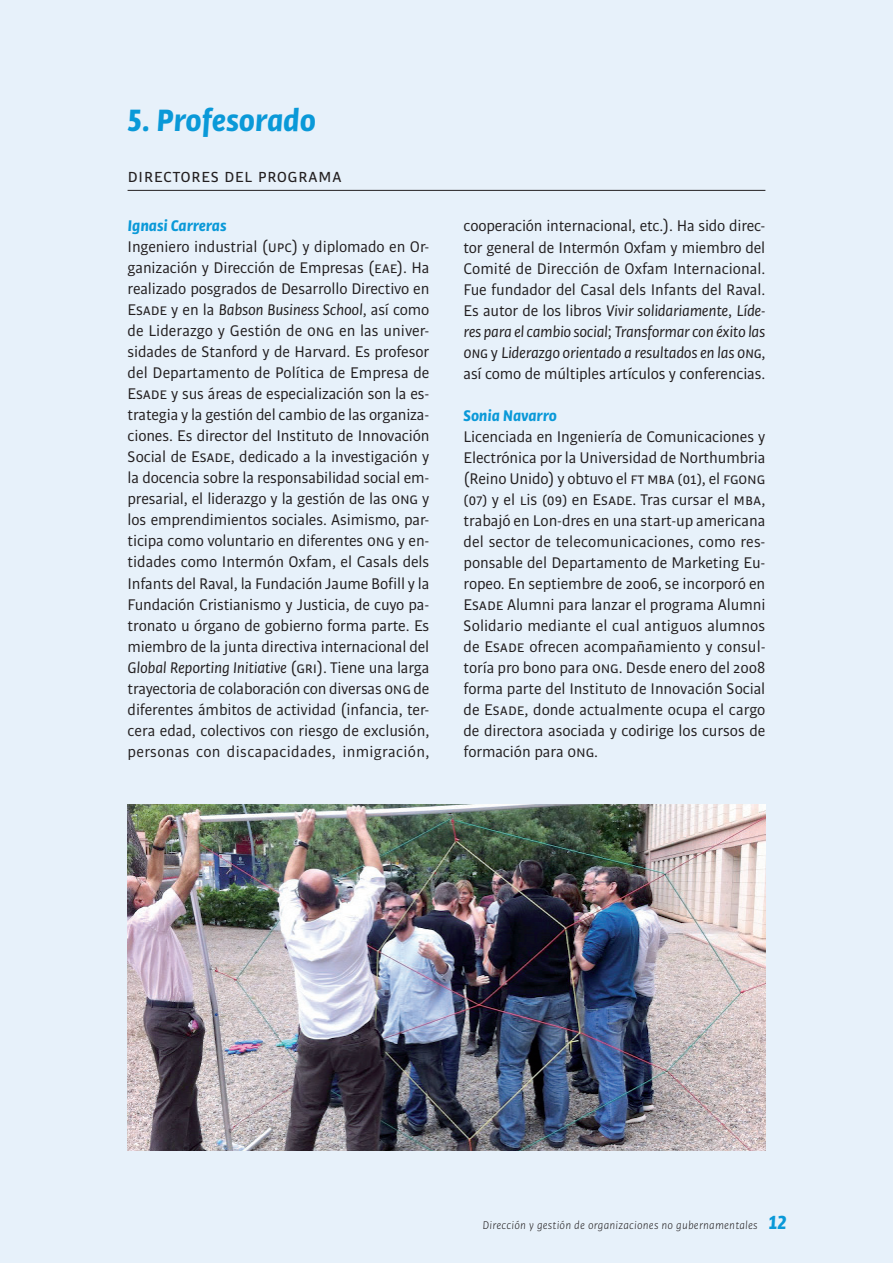
<style>
.page{position:relative;width:893px;height:1263px;background:#e7f1fa}
.page>*{position:absolute;margin:0;border:0;box-sizing:border-box;transform-origin:0 0}
.t1{font:italic 700 33px "Bulo";color:#0a99d8}
.t2{font:19.5px "Bulo";letter-spacing:.015em;color:#231f20}
.t3{font:16.5px/21px "Bulo";letter-spacing:-.005em;color:#231f20;text-align:justify}
.t4{font:italic 700 16.5px "Bulo";letter-spacing:-.005em;color:#0a99d8}
.t5{font:italic 300 12px "Bulo";letter-spacing:.025em;color:#231f20}
.s1{font-style:italic}
.s2{font-weight:700;font-size:20.25px;color:#0a99d8}
</style>
<div class="page">
<img style="left:128px;top:805px;width:637px;height:345px">
<hr style="left:128px;top:190px;width:637px;height:1px;background:#231f20">
<h1 class="t1" style="left:128px;top:98px;width:190px">5. Profesorado</h1>
<p class="t2" style="left:128px;top:164px;width:216px">directores del programa</p>
<p class="t4" style="left:128px;top:215px;width:100px">Ignasi Carreras</p>
<p class="t3" style="left:128px;top:236px;width:303px">I ngeniero industrial (upc) y diplomado en Or&shy;ganización y Dirección de Empresas (eae). Ha realizado posgrados de Desarrollo Directivo en Esade y en la <span class="s1">Babson Business School</span>, así como de Liderazgo y Gestión de ong en las univer&shy;sidades de Stanford y de Harvard. Es profesor del Departamento de Política de Empresa de Esade y sus áreas de especialización son la es&shy;trategia y la gestión del cambio de las organiza&shy;ciones. Es director del I nstituto de I nnovación Social de Esade, dedicado a la investigación y la docencia sobre la responsabilidad social em&shy;presarial, el liderazgo y la gestión de las ong y los emprendimientos sociales. Asimismo, par&shy;ticipa como voluntario en diferentes ong y en&shy;tidades como I ntermón Oxfam, el Casals dels I nfants del Raval, la Fundación Jaume Bofill y la Fundación Cristianismo y Justicia, de cuyo pa&shy;tronato u órgano de gobierno forma parte. Es miembro de la junta directiva internacional del <span class="s1">Global Reporting Initiative</span> (gri). Tiene una larga trayectoria de colaboración con diversas ong de diferentes ámbitos de actividad (infancia, ter&shy;cera edad, colectivos con riesgo de exclusión, personas con discapacidades, inmigración,</p>
<p class="t3" style="left:463px;top:215px;width:303px">cooperación internacional, etc.). Ha sido direc&shy;tor general de I ntermón Oxfam y miembro del Comité de Dirección de Oxfam I nternacional.<br>Fue fundador del Casal dels I nfants del Raval.<br>Es autor de los libros <span class="s1">Vivir solidariamente</span>, <span class="s1">Líde&shy;res para el cambio social</span>; <span class="s1">Transformar con éxito las ong</span> y <span class="s1">Liderazgo orientado a resultados en las ong</span>, así como de múltiples artículos y conferencias.</p>
<p class="t4" style="left:464px;top:404px;width:95px">Sonia Navarro</p>
<p class="t3" style="left:463px;top:425px;width:304px">Licenciada en I ngeniería de Comunicaciones y Electrónica por la U niversidad de Northumbria (Reino U nido) y obtuvo el ft mba (01), el fgong (07) y el lis (09) en Esade. Tras cursar el mba, trabajó en Lon-dres en una start-up americana del sector de telecomunicaciones, como res&shy;ponsable del Departamento de Marketing Eu&shy;ropeo. En septiembre de 2006, se incorporó en Esade Alumni para lanzar el programa Alumni Solidario mediante el cual antiguos alumnos de Esade ofrecen acompañamiento y consul&shy;toría pro bono para ong. Desde enero del 2008 forma parte del I nstituto de I nnovación Social de Esade, donde actualmente ocupa el cargo de directora asociada y codirige los cursos de formación para ong.</p>
<p class="t5" style="left:482px;top:1217px;width:306px">Dirección y gestión de organizaciones no gubernamentales <span class="s2">12</span></p>
</div>
